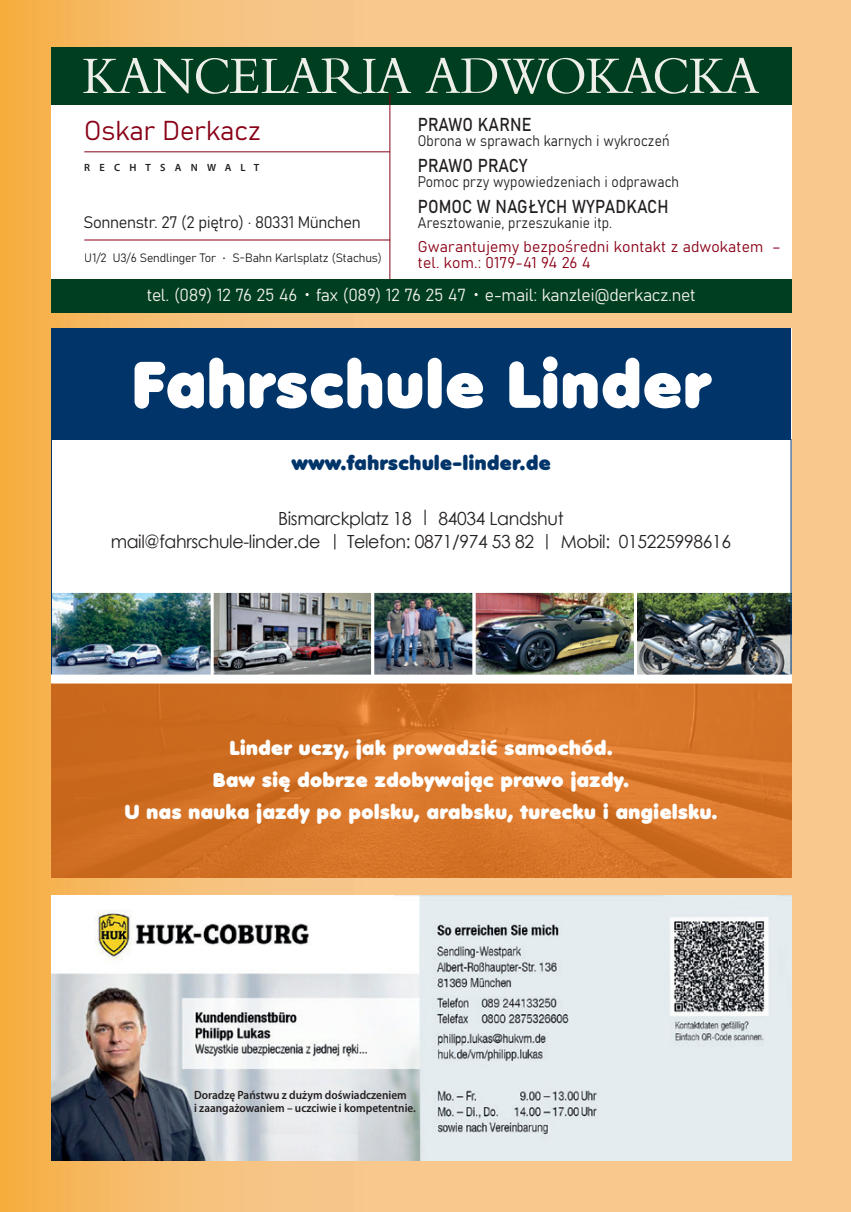
<style>
.page{position:relative;width:851px;height:1212px;background:#fff}
.page>*{position:absolute;margin:0;border:0;box-sizing:border-box;transform-origin:0 0}
.t1{font:63.9px "EFN Serenade OT";letter-spacing:.03em;color:#fff}
.t2{font:27px "Bahnschrift";color:#890116}
.t3{font:19.65px/31.7px "EFN Serenade OT";letter-spacing:.03em;color:#fff;text-align:center}
.t4{font:19.65px "EFN Serenade OT";letter-spacing:.03em;color:#01356a}
.t5{font:18.45px "Bahnschrift";color:#231f20;scale:.89 1}
.t6{font:18.15px "Century Gothic";letter-spacing:-.02em;color:#231f20}
.t7{font:17.25px "Bahnschrift";letter-spacing:-.02em;color:#efefea}
.t8{font:16.5px "Bahnschrift";letter-spacing:-.02em;color:#231f20}
.t9{font:15.45px/16.5px "Bahnschrift";letter-spacing:.01em;color:#890116}
.t10{font:15.15px "Bahnschrift";letter-spacing:.01em;color:#231f20;scale:.89 1}
.t11{font:600 12px/13.5px "Myriad Pro";color:#231f20;scale:.94 1}
.t12{font:12px "Bahnschrift";letter-spacing:-.005em;color:#231f20}
.t13{font:600 10.5px "Myriad Pro";letter-spacing:.88em;color:#231f20}
</style>
<div class="page">
<div style="left:0;top:0;width:850px;height:1212px;background:#f8c88c"></div>
<svg style="left:0;top:0;width:234px;height:1212px;fill:#f6b149"></svg>
<div style="left:51px;top:47px;width:740px;height:266px;background:#fff"></div>
<div style="left:51px;top:47px;width:740px;height:58px;background:#003e20"></div>
<hr style="left:389px;top:94px;width:1px;height:188px;background:#890116">
<hr style="left:84px;top:151px;width:306px;height:1px;background:#890116">
<hr style="left:84px;top:240px;width:306px;height:1px;background:#890116">
<svg style="left:425px;top:58px;width:334px;height:36px"></svg>
<svg style="left:83px;top:58px;width:328px;height:36px"></svg>
<div style="left:51px;top:279px;width:740px;height:34px;background:#003e20"></div>
<svg style="left:305px;top:293px;width:4px;height:3px"></svg>
<div style="left:56px;top:328px;width:735px;height:285px;background:#fff"></div>
<div style="left:51px;top:328px;width:739px;height:112px;background:#01356a"></div>
<svg style="left:51px;top:683px;width:740px;height:195px;fill:#d47326"></svg>
<svg style="left:424px;top:510px;width:1px;height:15px"></svg>
<svg style="left:334px;top:534px;width:1px;height:15px"></svg>
<svg style="left:546px;top:534px;width:1px;height:15px"></svg>
<div style="left:51px;top:585px;width:740px;height:98px;background:#fff"></div>
<img style="left:374px;top:594px;width:97px;height:79px">
<div style="left:367px;top:591px;width:107px;height:85px;border:2px solid #fff"></div>
<img style="left:51px;top:592px;width:160px;height:83px">
<img style="left:214px;top:594px;width:155px;height:79px">
<div style="left:211px;top:591px;width:161px;height:85px;border:2px solid #fff"></div>
<img style="left:477px;top:594px;width:155px;height:79px">
<div style="left:474px;top:591px;width:161px;height:85px;border:2px solid #fff"></div>
<img style="left:637px;top:592px;width:154px;height:83px">
<hr style="left:211px;top:591px;width:3px;height:88px;background:#fff">
<hr style="left:371px;top:591px;width:3px;height:88px;background:#fff">
<hr style="left:472px;top:591px;width:3px;height:88px;background:#fff">
<hr style="left:634px;top:591px;width:3px;height:88px;background:#fff">
<hr style="left:51px;top:439px;width:1px;height:235px;background:#01356a">
<hr style="left:790px;top:439px;width:1px;height:235px;background:#01356a">
<img style="left:51px;top:895px;width:740px;height:266px">
<p class="t5" style="left:418px;top:111px;width:129px">PRAWO KARNE</p>
<p class="t10" style="left:418px;top:130px;width:284px">Obrona w sprawach karnych i wykroczeń</p>
<p class="t5" style="left:418px;top:151px;width:124px">PRAWO PRACY</p>
<p class="t10" style="left:418px;top:170px;width:295px">Pomoc przy wypowiedzeniach i odprawach</p>
<p class="t5" style="left:418px;top:192px;width:283px">POMOC W NAGŁYCH WYPADKACH</p>
<p class="t10" style="left:418px;top:211px;width:220px">Aresztowanie, przeszukanie itp.</p>
<h2 class="t2" style="left:84px;top:110px;width:178px">Oskar Derkacz</h2>
<p class="t13" style="left:84px;top:161px;width:177px">RECHTSANWALT</p>
<p class="t8" style="left:83px;top:210px;width:279px">Sonnenstr. 27 (2 piętro) . 80331 München</p>
<p class="t12" style="left:85px;top:248px;width:299px">U1/2 U3/6 Sendlinger Tor <sup>.</sup> S-Bahn Karlsplatz (Stachus)</p>
<p class="t7" style="left:147px;top:282px;width:550px">tel. (089) 12 76 25 46 fax (089) 12 76 25 47 e-mail: kanzlei@derkacz.net</p>
<p class="t9" style="left:418px;top:237px;width:364px">Gwarantujemy bezpośredni kontakt z adwokatem – tel. kom.: 0179-41 94 26 4</p>
<h1 class="t1" style="left:133px;top:341px;width:578px">Fahrschule Linder</h1>
<p class="t4" style="left:292px;top:450px;width:260px">www.fahrschule-linder.de</p>
<p class="t6" style="left:278px;top:505px;width:135px">Bismarckplatz 18</p>
<p class="t6" style="left:438px;top:505px;width:127px">84034 Landshut</p>
<p class="t6" style="left:111px;top:529px;width:211px">mail@fahrschule-linder.de</p>
<p class="t6" style="left:347px;top:529px;width:188px">Telefon: 0871/974 53 82</p>
<p class="t6" style="left:560px;top:529px;width:172px">Mobil: 015225998616</p>
<p class="t3" style="left:125px;top:732px;width:594px">Linder uczy, jak prowadzić samochód.<br>Baw się dobrze zdobywając prawo jazdy.<br>U nas nauka jazdy po polsku, arabsku, turecku i angielsku.</p>
<p class="t11" style="left:194px;top:1088px;width:237px">Doradzę Państwu z dużym doświadczeniem<br>i zaangażowaniem – uczciwie i kompetentnie.</p>
</div>
